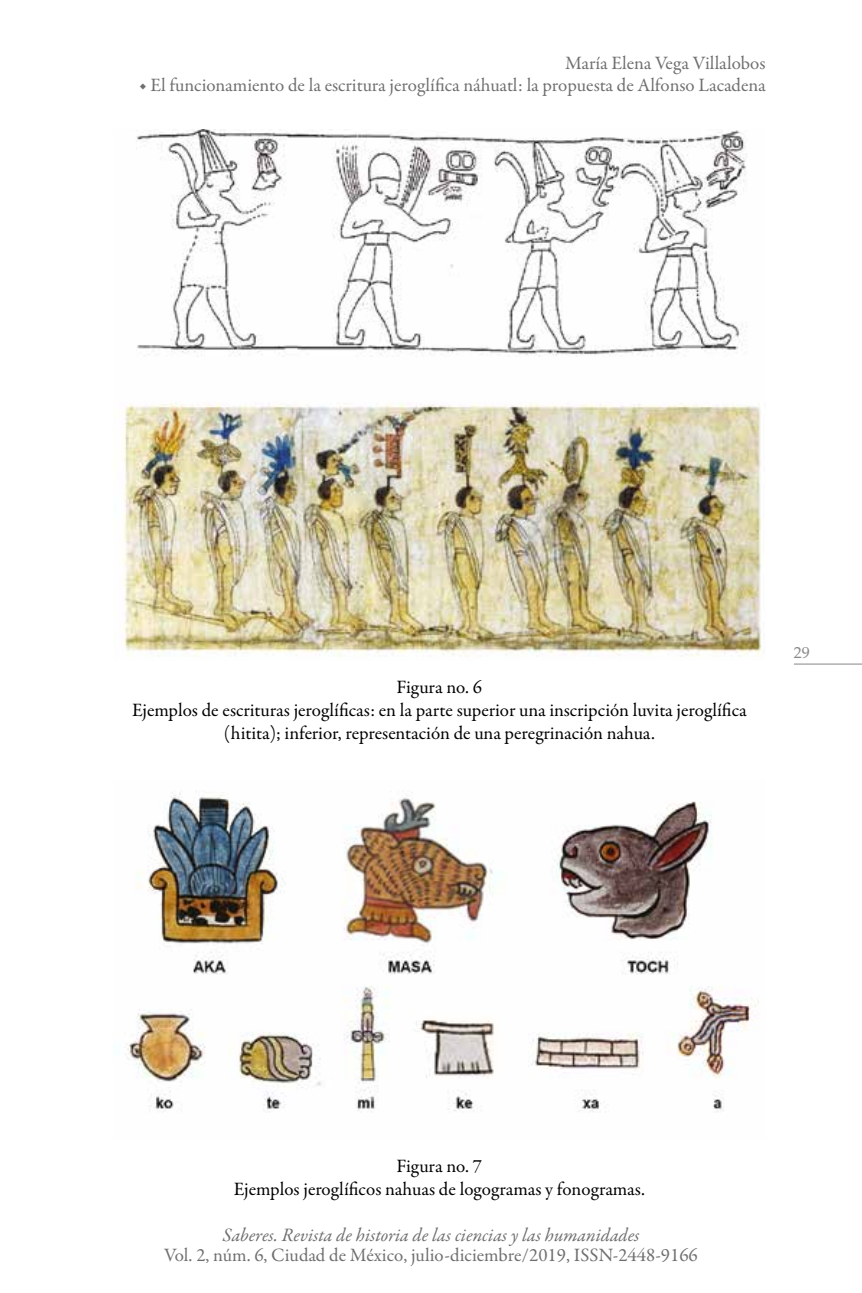
<style>
.page{position:relative;width:862px;height:1293px;background:#fff}
.page>*{position:absolute;margin:0;border:0;box-sizing:border-box;transform-origin:0 0}
.t1{font:19px/22.8px "Garamond Premr Pro";color:#000;text-align:center}
.t2{font:19px "Garamond Premr Pro";color:#706f6f}
.t3{font:italic 19px "Garamond Premr Pro";color:#706f6f}
.t4{font:16px "Palatino Linotype";color:#878787}
</style>
<div class="page">
<hr style="left:794px;top:663px;width:68px;height:1px;background:#878787">
<img style="left:122px;top:129px;width:640px;height:528px">
<img style="left:113px;top:791px;width:646px;height:322px">
<p class="t2" style="left:565px;top:51px;width:202px">María Elena Vega Villalobos</p>
<p class="t2" style="left:140px;top:73px;width:627px">◆ El funcionamiento de la escritura jeroglífica náhuatl: la propuesta de Alfonso Lacadena</p>
<p class="t1" style="left:132px;top:676px;width:616px">Figura no. 6<br>Ejemplos de escrituras jeroglíficas: en la parte superior una inscripción luvita jeroglífica (hitita); inferior, representación de una peregrinación nahua.</p>
<p class="t4" style="left:794px;top:641px;width:17px">29</p>
<p class="t1" style="left:234px;top:1155px;width:413px">Figura no. 7<br>Ejemplos jeroglíficos nahuas de logogramas y fonogramas.</p>
<p class="t3" style="left:222px;top:1223px;width:419px">Saberes. Revista de historia de las ciencias y las humanidades</p>
<p class="t2" style="left:164px;top:1243px;width:535px">Vol. 2, núm. 6, Ciudad de México, julio-diciembre/2019, ISSN-2448-9166</p>
</div>
